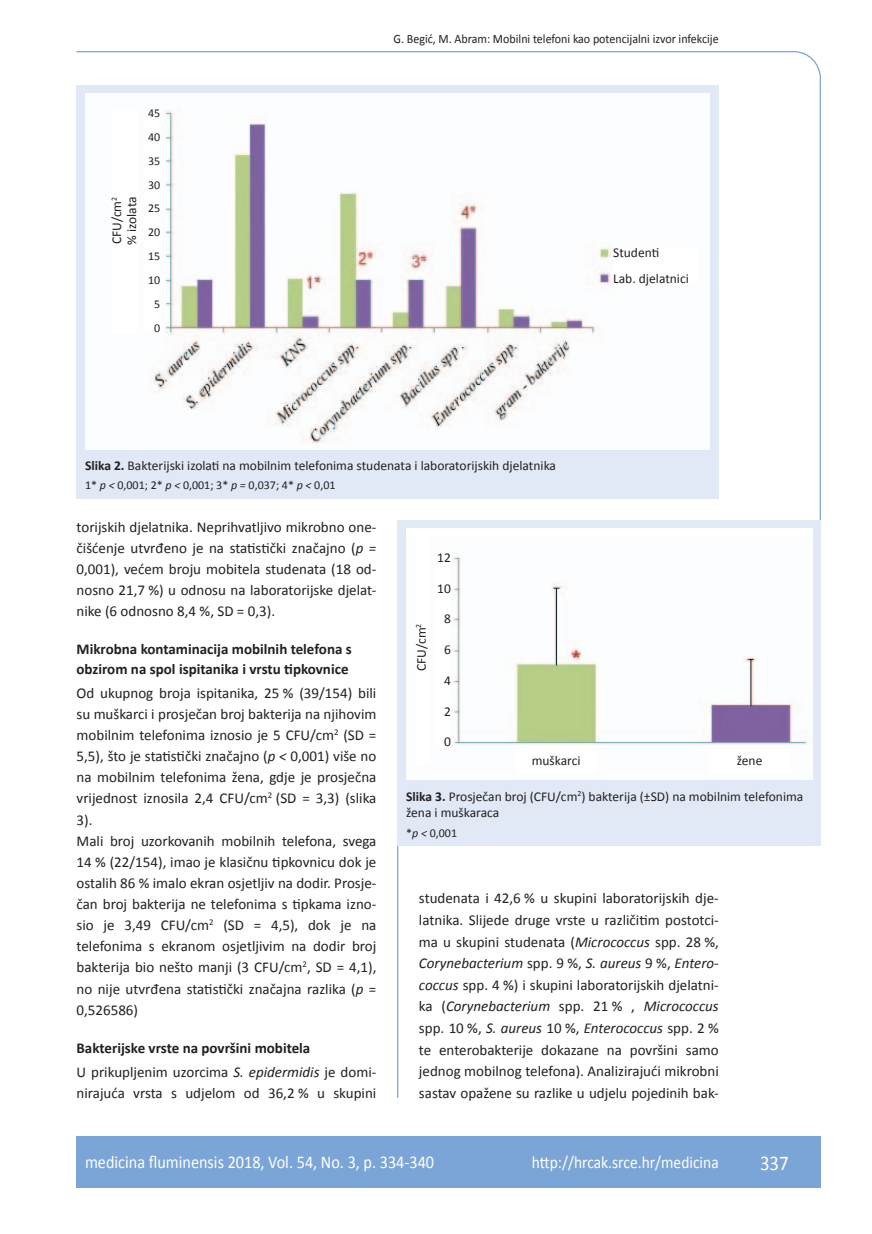
<style>
.page{position:relative;width:872px;height:1234px;background:#fff}
.page>*{position:absolute;margin:0;border:0;box-sizing:border-box;transform-origin:0 0}
.t1{font:21px "Calibri";color:#fff;scale:.9 1}
.t2{font:18px "Calibri";color:#fff;scale:.9 1}
.t3{font:17.25px "Calibri";color:#fff;scale:.9 1}
.t4{font:15px/21.1px "Calibri";color:#231f20;text-align:justify}
.t5{font:700 15px/19.6px "Calibri";color:#231f20}
.t6{font:13.5px/16.5px "Calibri";color:#231f20}
.t7{font:12.75px "Calibri";color:#231f20;scale:.94 1}
.t8{font:12px/23.9px "Calibri";color:#231f20;text-align:center}
.s1{font-weight:700}
.s2{font-style:italic}
.s3{font-weight:400}
.s4{font-weight:400;font-style:italic}
</style>
<div class="page">
<svg style="left:76px;top:51px;width:745px;height:472px"></svg>
<hr style="left:397px;top:845px;width:1px;height:252px;background:#7ca5d7">
<div style="left:77px;top:1135px;width:744px;height:51px;background:#7ca5d7"></div>
<div style="left:77px;top:85px;width:642px;height:413px;background:#e1e9f6"></div>
<img style="left:85px;top:94px;width:624px;height:355px">
<div style="left:398px;top:520px;width:423px;height:325px;background:#e1e9f6"></div>
<div style="left:406px;top:528px;width:406px;height:252px;background:#fff"></div>
<img style="left:451px;top:552px;width:356px;height:193px">
<div style="left:146px;top:108px;width:14px;height:224px;background:#fff"></div>
<div style="left:111px;top:109px;width:27px;height:222px;background:#fff"></div>
<div style="left:613px;top:247px;width:84px;height:36px;background:#fff"></div>
<p class="t6" style="left:109px;top:245px;width:50px;line-height:14.9px;rotate:-90deg">CFU/cm<sup>2 </sup>% izolata</p>
<p class="t8" style="left:148px;top:101px;width:14px">45<br>40<br>35<br>30<br>25<br>20<br>15<br>10<br>5<br>0</p>
<p class="t7" style="left:393px;top:29px;width:347px">G. Begić, M. Abram: Mobilni telefoni kao potencijalni izvor infekcije</p>
<p class="t6" style="left:613px;top:239px;width:77px;line-height:25.8px">Studenti<br>Lab. djelatnici</p>
<p class="t6" style="left:85px;top:457px;width:472px"><span class="s1">Slika 2.</span> Bakterijski izolati na mobilnim telefonima studenata i laboratorijskih djelatnika</p>
<p class="t8" style="left:85px;top:473px;width:252px">1* <span class="s2">p &lt;</span> 0,001; 2* <span class="s2">p &lt;</span> 0,001; 3* <span class="s2">p =</span> 0,037; 4* <span class="s2">p &lt;</span> 0,01</p>
<p class="t4" style="left:77px;top:515px;width:301px">torijskih djelatnika. Neprihvatljivo mikrobno one&shy;čišćenje utvrđeno je na statistički značajno (<span class="s2">p = </span>0,001), većem broju mobitela studenata (18 od&shy;nosno 21,7 %) u odnosu na laboratorijske djelat&shy;nike (6 odnosno 8,4 %, SD = 0,3).</p>
<p class="t5" style="left:77px;top:638px;width:277px">Mikrobna kontaminacija mobilnih telefona s obzirom na spol ispitanika i vrstu tipkovnice</p>
<p class="t4" style="left:77px;top:681px;width:301px;text-align:left">Od ukupnog broja ispitanika, 25 % (39/154) bili su muškarci i prosječan broj bakterija na njihovim mobilnim telefonima iznosio je 5 CFU/cm<sup>2</sup> (SD = 5,5), što je statistički značajno (<span class="s2">p &lt;</span> 0,001) više no na mobilnim telefonima žena, gdje je prosječna vrijednost iznosila 2,4 CFU/cm<sup>2</sup> (SD = 3,3) (slika 3).<br>Mali broj uzorkovanih mobilnih telefona, svega 14 % (22/154), imao je klasičnu tipkovnicu dok je ostalih 86 % imalo ekran osjetljiv na dodir. Prosje&shy;čan broj bakterija ne telefonima s tipkama izno&shy;sio je 3,49 CFU/cm<sup>2</sup> (SD = 4,5), dok je na telefonima s ekranom osjetljivim na dodir broj bakterija bio nešto manji (3 CFU/cm<sup>2</sup>, SD = 4,1), no nije utvrđena statistički značajna razlika (<span class="s2">p</span> = 0,526586)</p>
<p class="t5" style="left:77px;top:1035px;width:301px;line-height:23.9px">Bakterijske vrste na površini mobitela<br><span class="s3">U prikupljenim uzorcima</span> <span class="s4">S. epidermidis</span> <span class="s3">je domi-</span></p>
<p class="t4" style="left:77px;top:1081px;width:301px">nirajuća vrsta s udjelom od 36,2 % u skupini</p>
<p class="t6" style="left:412px;top:671px;width:49px;rotate:-90deg">CFU/cm<sup>2</sup></p>
<p class="t6" style="left:437px;top:548px;width:15px">12</p>
<p class="t6" style="left:437px;top:579px;width:15px">10</p>
<p class="t6" style="left:444px;top:610px;width:8px">8</p>
<p class="t6" style="left:444px;top:641px;width:8px">6</p>
<p class="t6" style="left:444px;top:671px;width:8px">4</p>
<p class="t6" style="left:444px;top:702px;width:8px">2</p>
<p class="t6" style="left:444px;top:733px;width:8px">0</p>
<p class="t6" style="left:532px;top:751px;width:50px">muškarci</p>
<p class="t6" style="left:737px;top:751px;width:27px">žene</p>
<p class="t6" style="left:406px;top:787px;width:399px"><span class="s1">Slika 3.</span> Prosječan broj (CFU/cm<sup>2</sup>) bakterija (±SD) na mobilnim telefonima žena i muškaraca</p>
<p class="t8" style="left:406px;top:820px;width:52px">*<span class="s2">p &lt;</span> 0,001</p>
<p class="t4" style="left:419px;top:887px;width:301px;line-height:21.6px">studenata i 42,6 % u skupini laboratorijskih dje&shy;latnika. Slijede druge vrste u različitim postotci&shy;ma u skupini studenata (<span class="s2">Micrococcus</span> spp. 28 %, <span class="s2">Corynebacterium</span> spp. 9 %, <span class="s2">S. aureus</span> 9 %, <span class="s2">Entero&shy;coccus</span> spp. 4 %) i skupini laboratorijskih djelatni&shy;ka (<span class="s2">Corynebacterium</span> spp. 21 % , <span class="s2">Micrococcus </span>spp. 10 %, <span class="s2">S. aureus</span> 10 %, <span class="s2">Enterococcus</span> spp. 2 % te enterobakterije dokazane na površini samo jednog mobilnog telefona). Analizirajući mikrobni sastav opažene su razlike u udjelu pojedinih bak-</p>
<p class="t2" style="left:85px;top:1149px;width:389px">medicina fluminensis 2018, Vol. 54, No. 3, p. 334-340</p>
<p class="t3" style="left:532px;top:1150px;width:209px">http://hrcak.srce.hr/medicina</p>
<h1 class="t1" style="left:760px;top:1147px;width:33px">337</h1>
</div>
